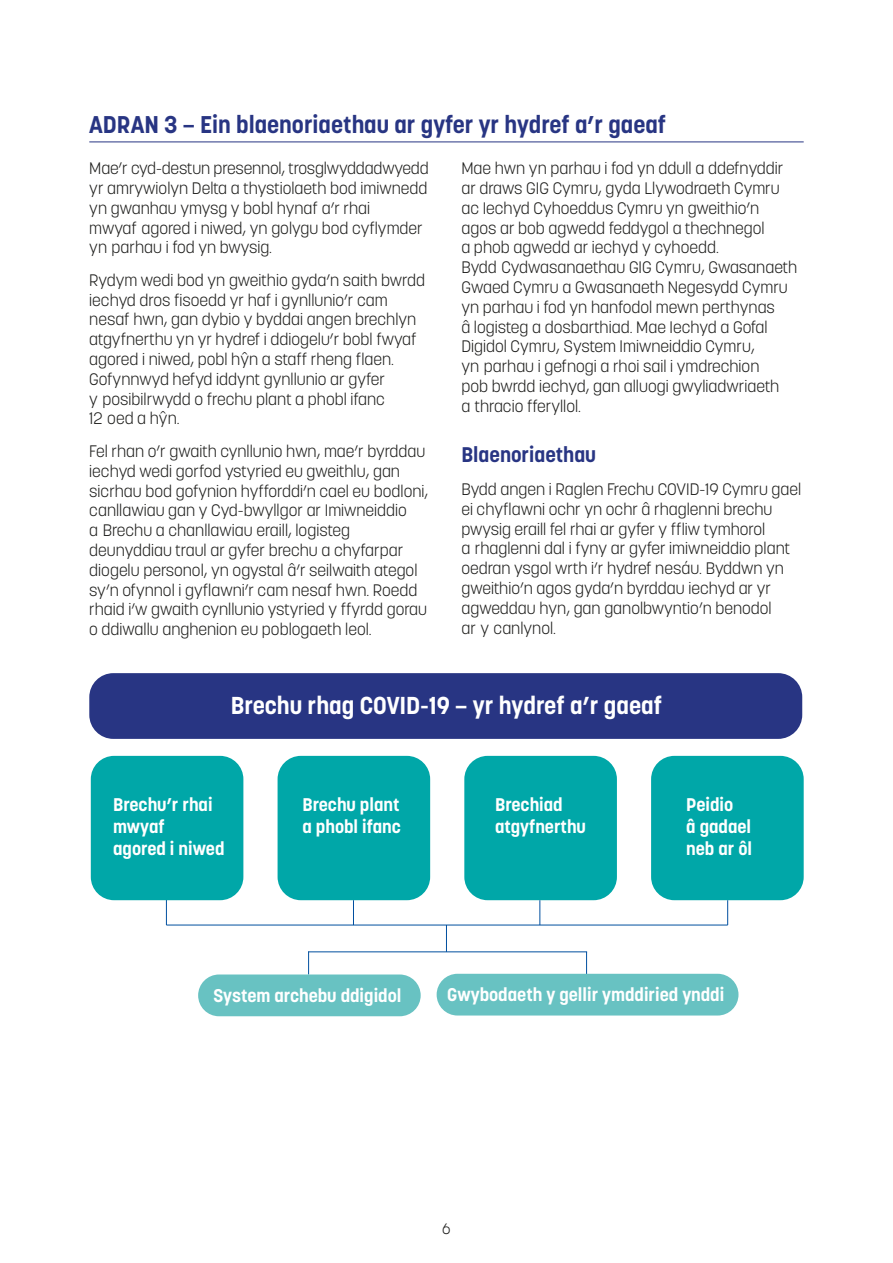
<style>
.page{position:relative;width:893px;height:1263px;background:#fff}
.page>*{position:absolute;margin:0;border:0;box-sizing:border-box;transform-origin:0 0}
.t1{font:700 24.3px "Korolev";color:#fff}
.t2{font:700 24px "Korolev";color:#283583}
.Sub_header{font:700 21px "Korolev";color:#283583}
.t3{font:700 18.15px/21.9px "Korolev";color:#fff}
.body_text{font:300 16.5px/19.8px "Korolev";color:#1d1d1b}
.t4{font:300 15px "Korolev";color:#1d1d1b}
</style>
<div class="page">
<hr style="left:89px;top:142px;width:715px;height:1px;background:#283583">
<div style="left:278px;top:756px;width:152px;height:144px;background:#00a7a8;border-radius:23px"></div>
<div style="left:464px;top:756px;width:153px;height:144px;background:#00a7a8;border-radius:23px"></div>
<div style="left:651px;top:756px;width:153px;height:144px;background:#00a7a8;border-radius:23px"></div>
<svg style="left:586px;top:952px;width:1px;height:22px"></svg>
<svg style="left:308px;top:952px;width:1px;height:22px"></svg>
<hr style="left:166px;top:894px;width:1px;height:31px;background:#004f9f">
<svg style="left:727px;top:900px;width:1px;height:25px"></svg>
<svg style="left:353px;top:900px;width:1px;height:25px"></svg>
<svg style="left:539px;top:900px;width:1px;height:25px"></svg>
<div style="left:89px;top:673px;width:713px;height:66px;background:#283583;border-radius:24px"></div>
<div style="left:91px;top:756px;width:152px;height:144px;background:#00a7a8;border-radius:23px"></div>
<hr style="left:166px;top:925px;width:562px;height:1px;background:#004f9f">
<svg style="left:446px;top:926px;width:1px;height:25px"></svg>
<div style="left:198px;top:974px;width:223px;height:42px;background:#68c2c2;border-radius:21px"></div>
<hr style="left:308px;top:951px;width:279px;height:1px;background:#004f9f">
<div style="left:437px;top:974px;width:301px;height:41px;background:#68c2c2;border-radius:21px"></div>
<h1 class="t2" style="left:89px;top:109px;width:578px">ADRAN 3 – Ein blaenoriaethau ar gyfer yr hydref a’r gaeaf</h1>
<p class="body_text" style="left:89px;top:158px;width:341px">Mae’r cyd-destun presennol, trosglwyddadwyedd yr amrywiolyn Delta a thystiolaeth bod imiwnedd yn gwanhau ymysg y bobl hynaf a’r rhai<br>mwyaf agored i niwed, yn golygu bod cyflymder yn parhau i fod yn bwysig.</p>
<p class="body_text" style="left:89px;top:270px;width:337px">Rydym wedi bod yn gweithio gyda’n saith bwrdd iechyd dros fisoedd yr haf i gynllunio’r cam nesaf hwn, gan dybio y byddai angen brechlyn atgyfnerthu yn yr hydref i ddiogelu’r bobl fwyaf agored i niwed, pobl hŷn a staff rheng flaen.<br>Gofynnwyd hefyd iddynt gynllunio ar gyfer<br>y posibilrwydd o frechu plant a phobl ifanc<br>12 oed a hŷn.</p>
<p class="body_text" style="left:89px;top:441px;width:340px">Fel rhan o’r gwaith cynllunio hwn, mae’r byrddau iechyd wedi gorfod ystyried eu gweithlu, gan sicrhau bod gofynion hyfforddi’n cael eu bodloni, canllawiau gan y Cyd-bwyllgor ar Imiwneiddio<br>a Brechu a chanllawiau eraill, logisteg deunyddiau traul ar gyfer brechu a chyfarpar diogelu personol, yn ogystal â’r seilwaith ategol sy’n ofynnol i gyflawni’r cam nesaf hwn. Roedd rhaid i’w gwaith cynllunio ystyried y ffyrdd gorau o ddiwallu anghenion eu poblogaeth leol.</p>
<p class="body_text" style="left:461px;top:158px;width:337px">Mae hwn yn parhau i fod yn ddull a ddefnyddir ar draws GIG Cymru, gyda Llywodraeth Cymru ac Iechyd Cyhoeddus Cymru yn gweithio’n agos ar bob agwedd feddygol a thechnegol<br>a phob agwedd ar iechyd y cyhoedd.<br>Bydd Cydwasanaethau GIG Cymru, Gwasanaeth Gwaed Cymru a Gwasanaeth Negesydd Cymru yn parhau i fod yn hanfodol mewn perthynas<br>â logisteg a dosbarthiad. Mae Iechyd a Gofal Digidol Cymru, System Imiwneiddio Cymru,<br>yn parhau i gefnogi a rhoi sail i ymdrechion<br>pob bwrdd iechyd, gan alluogi gwyliadwriaeth<br>a thracio fferyllol.</p>
<h2 class="Sub_header" style="left:461px;top:442px;width:136px">Blaenoriaethau</h2>
<p class="body_text" style="left:461px;top:479px;width:341px">Bydd angen i Raglen Frechu COVID-19 Cymru gael ei chyflawni ochr yn ochr â rhaglenni brechu pwysig eraill fel rhai ar gyfer y ffliw tymhorol<br>a rhaglenni dal i fyny ar gyfer imiwneiddio plant oedran ysgol wrth i’r hydref nesáu. Byddwn yn gweithio’n agos gyda’n byrddau iechyd ar yr agweddau hyn, gan ganolbwyntio’n benodol<br>ar y canlynol.</p>
<p class="t1" style="left:231px;top:690px;width:433px">Brechu rhag COVID-19 – yr hydref a’r gaeaf</p>
<p class="t3" style="left:113px;top:794px;width:113px">Brechu’r rhai mwyaf<br>agored i niwed</p>
<p class="t3" style="left:302px;top:794px;width:100px">Brechu plant a phobl ifanc</p>
<p class="t3" style="left:495px;top:794px;width:92px">Brechiad atgyfnerthu</p>
<p class="t3" style="left:686px;top:794px;width:68px">Peidio<br>â gadael neb ar ôl</p>
<p class="t3" style="left:213px;top:985px;width:190px">System archebu ddigidol</p>
<p class="t3" style="left:447px;top:984px;width:278px">Gwybodaeth y gellir ymddiried ynddi</p>
<p class="t4" style="left:442px;top:1219px;width:10px">6</p>
</div>
